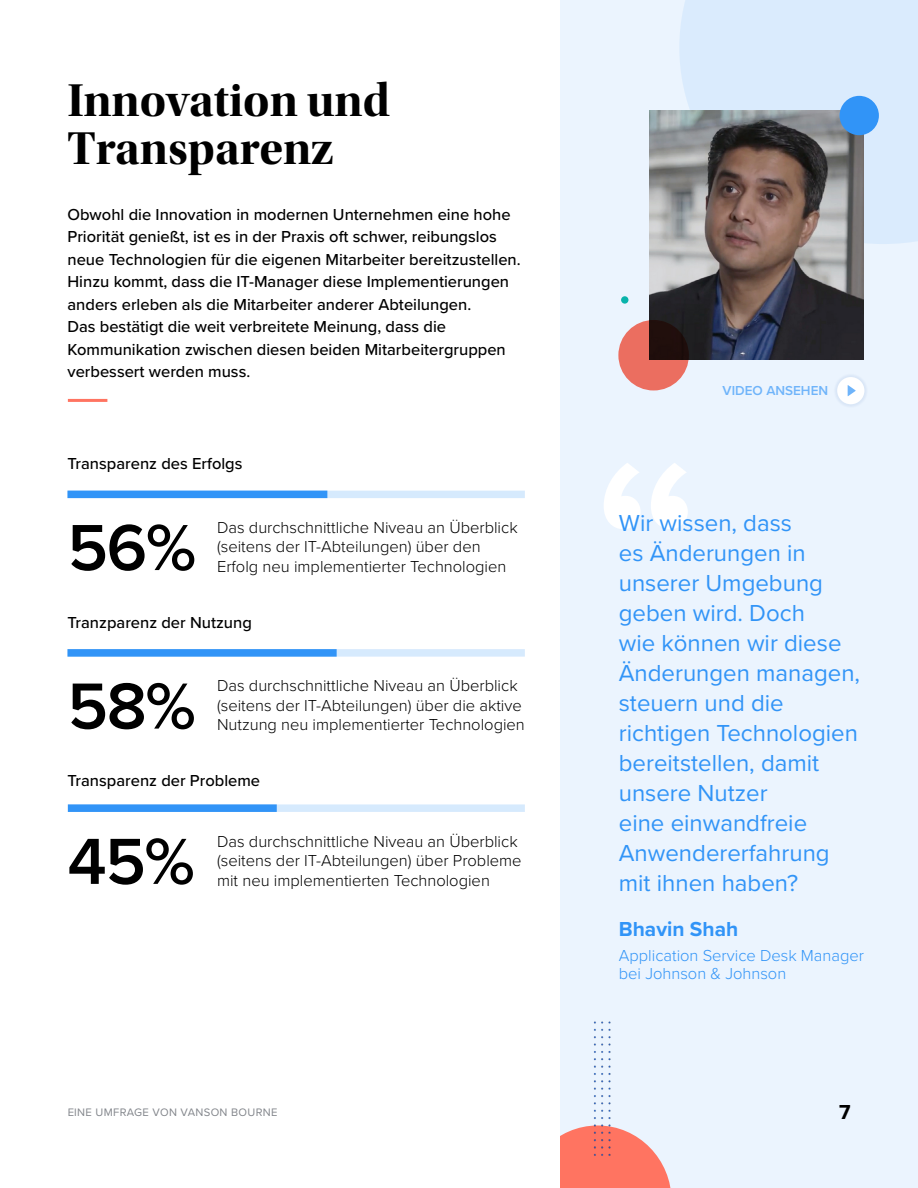
<style>
.page{position:relative;width:918px;height:1188px;background:#fff}
.page>*{position:absolute;margin:0;border:0;box-sizing:border-box;transform-origin:0 0}
.t1{font:600 255px "Proxima Nova";color:#fff}
.t2{font:600 67.5px "Proxima Nova";color:#000}
.t3{font:48px/48px "Utopia Std Bold Disp";color:#000}
.t4{font:24px/30px "Proxima Nova";color:#3194f7}
.t5{font:700 21px "Proxima Nova";color:#3194f7}
.t6{font:700 21px "Proxima Nova";color:#000}
.t7{font:500 16.5px/22.5px "Proxima Nova";color:#000}
.t8{font:300 16.5px/19.5px "Proxima Nova";color:#000}
.t9{font:300 16.5px/18px "Proxima Nova";color:#3194f7}
.t10{font:600 13.5px "Proxima Nova";color:#6fb4fa}
.t11{font:11.25px "Proxima Nova";letter-spacing:.03em;color:#63676e}
</style>
<div class="page">
<div style="left:561px;top:0;width:357px;height:1188px;background:#ebf4fe"></div>
<svg style="left:561px;top:1125px;width:110px;height:63px"></svg>
<hr style="left:69px;top:399px;width:37px;height:3px;background:#ff7461">
<img style="left:592px;top:1021px;width:20px;height:136px">
<div style="left:679px;top:0;width:239px;height:244px;background:#daebfd"></div>
<div style="left:833px;top:373px;width:36px;height:35px;background:#e7f0fc"></div>
<div style="left:837px;top:377px;width:27px;height:27px;background:#fff;border-radius:50%"></div>
<svg style="left:848px;top:385px;width:8px;height:11px"></svg>
<img style="left:649px;top:111px;width:215px;height:249px">
<div style="left:621px;top:296px;width:7px;height:8px;background:#08b3ab;border-radius:50%"></div>
<svg style="left:618px;top:320px;width:71px;height:70px;fill:#eb6e60"></svg>
<div style="left:840px;top:96px;width:39px;height:39px;background:#3194f7;border-radius:50%"></div>
<div style="left:68px;top:491px;width:457px;height:7px;background:#d6eafd"></div>
<div style="left:68px;top:491px;width:259px;height:7px;background:#3194f7"></div>
<div style="left:68px;top:649px;width:457px;height:8px;background:#d6eafd"></div>
<div style="left:68px;top:649px;width:269px;height:8px;background:#3194f7"></div>
<div style="left:68px;top:804px;width:457px;height:8px;background:#d6eafd"></div>
<div style="left:68px;top:804px;width:209px;height:8px;background:#3194f7"></div>
<h3 class="t3" style="left:68px;top:80px;width:324px">Innovation und<br>Transparenz</h3>
<p class="t7" style="left:68px;top:203px;width:455px">Obwohl die Innovation in modernen Unternehmen eine hohe Priorität genießt, ist es in der Praxis oft schwer, reibungslos neue Technologien für die eigenen Mitarbeiter bereitzustellen.<br>Hinzu kommt, dass die IT-Manager diese Implementierungen anders erleben als die Mitarbeiter anderer Abteilungen.<br>Das bestätigt die weit verbreitete Meinung, dass die Kommunikation zwischen diesen beiden Mitarbeitergruppen verbessert werden muss.</p>
<p class="t7" style="left:68px;top:452px;width:177px">Transparenz des Erfolgs</p>
<h2 class="t2" style="left:68px;top:519px;width:130px">56%</h2>
<p class="t8" style="left:217px;top:518px;width:302px">Das durchschnittliche Niveau an Überblick (seitens der IT-Abteilungen) über den<br>Erfolg neu implementierter Technologien</p>
<p class="t7" style="left:68px;top:611px;width:186px">Tranzparenz der Nutzung</p>
<h2 class="t2" style="left:68px;top:678px;width:130px">58%</h2>
<p class="t8" style="left:217px;top:677px;width:309px">Das durchschnittliche Niveau an Überblick (seitens der IT-Abteilungen) über die aktive<br>Nutzung neu implementierter Technologien</p>
<p class="t7" style="left:68px;top:769px;width:194px">Transparenz der Probleme</p>
<h2 class="t2" style="left:68px;top:833px;width:129px">45%</h2>
<p class="t8" style="left:217px;top:832px;width:306px">Das durchschnittliche Niveau an Überblick (seitens der IT-Abteilungen) über Probleme mit neu implementierten Technologien</p>
<p class="t10" style="left:723px;top:385px;width:107px">VIDEO ANSEHEN</p>
<h1 class="t1" style="left:592px;top:444px;width:111px">“</h1>
<p class="t4" style="left:619px;top:508px;width:243px">Wir wissen, dass<br>es Änderungen in unserer Umgebung geben wird. Doch<br>wie können wir diese<br>Änderungen managen, steuern und die richtigen Technologien bereitstellen, damit unsere Nutzer<br>eine einwandfreie<br>Anwendererfahrung mit ihnen haben?</p>
<p class="t5" style="left:619px;top:920px;width:121px">Bhavin Shah</p>
<p class="t9" style="left:619px;top:947px;width:247px">Application Service Desk Manager bei Johnson &amp; Johnson</p>
<p class="t11" style="left:68px;top:1107px;width:212px">EINE UMFRAGE VON VANSON BOURNE</p>
<p class="t6" style="left:839px;top:1103px;width:13px">7</p>
</div>
